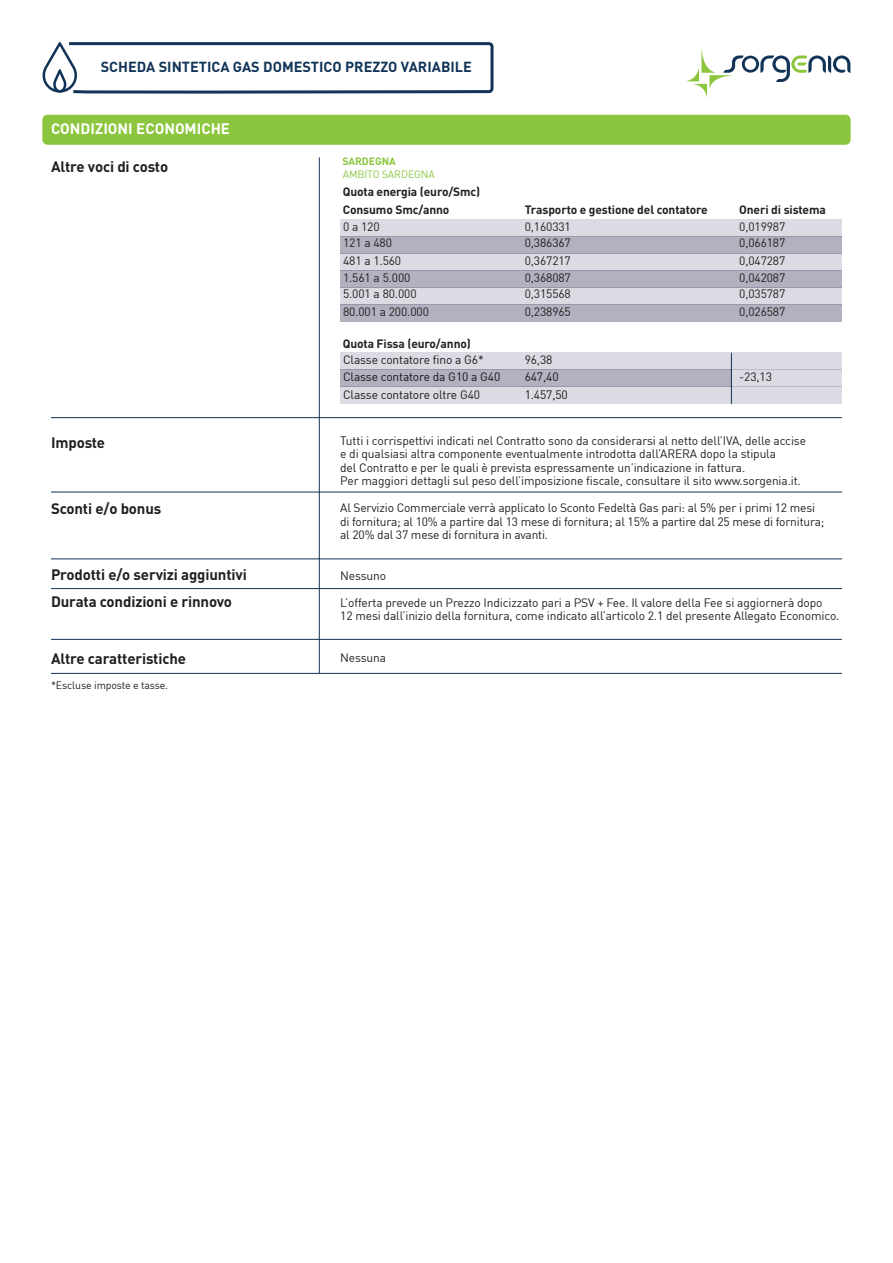
<style>
.page{position:relative;width:893px;height:1263px;background:#fff}
.page>*{position:absolute;margin:0;border:0;box-sizing:border-box;transform-origin:0 0}
.t1{font:700 15px/27px "DIN";letter-spacing:-.01em;color:#231f20}
.t2{font:700 15px "DIN";color:#fff}
.t3{font:700 14.4px "DIN";color:#113357}
.t4{font:12px "DIN";letter-spacing:-.01em;color:#231f20}
.t5{font:700 12px "DIN";letter-spacing:-.01em;color:#231f20}
.t6{font:10.5px "DIN";letter-spacing:-.01em;color:#231f20}
.t7{font:10.5px "DIN";letter-spacing:-.01em;color:#8bc63e}
.t8{font:700 10.5px "DIN";letter-spacing:-.01em;color:#8bc63e}
</style>
<div class="page">
<svg style="left:686px;top:47px;width:164px;height:51px"></svg>
<div style="left:43px;top:115px;width:807px;height:29px;background:#8bc63e;border-radius:5px"></div>
<div style="left:43px;top:115px;width:807px;height:30px;border:1px solid #8bc63e;border-radius:5px"></div>
<svg style="left:42px;top:42px;width:452px;height:52px"></svg>
<hr style="left:51px;top:492px;width:791px;height:1px;background:#113357">
<hr style="left:51px;top:558px;width:791px;height:1px;background:#113357">
<hr style="left:319px;top:157px;width:1px;height:516px;background:#113357">
<hr style="left:51px;top:588px;width:791px;height:1px;background:#113357">
<hr style="left:51px;top:639px;width:791px;height:1px;background:#113357">
<hr style="left:51px;top:673px;width:791px;height:1px;background:#113357">
<hr style="left:51px;top:417px;width:791px;height:1px;background:#113357">
<div style="left:340px;top:236px;width:502px;height:17px;background:#b1b1c0"></div>
<div style="left:340px;top:219px;width:502px;height:17px;background:#dbdce3"></div>
<div style="left:340px;top:270px;width:502px;height:17px;background:#b1b1c0"></div>
<div style="left:340px;top:253px;width:502px;height:17px;background:#dbdce3"></div>
<div style="left:340px;top:304px;width:502px;height:17px;background:#b1b1c0"></div>
<div style="left:340px;top:287px;width:502px;height:17px;background:#dbdce3"></div>
<div style="left:340px;top:370px;width:392px;height:17px;background:#b1b1c0"></div>
<div style="left:340px;top:353px;width:502px;height:17px;background:#dbdce3"></div>
<div style="left:340px;top:387px;width:502px;height:17px;background:#dbdce3"></div>
<div style="left:732px;top:370px;width:110px;height:17px;background:#dbdce3"></div>
<hr style="left:731px;top:353px;width:1px;height:51px;background:#113357">
<p class="t3" style="left:101px;top:58px;width:373px">SCHEDA SINTETICA GAS DOMESTICO PREZZO VARIABILE</p>
<p class="t2" style="left:51px;top:119px;width:181px">CONDIZIONI ECONOMICHE</p>
<p class="t1" style="left:51px;top:153px;width:119px">Altre voci di costo</p>
<p class="t1" style="left:51px;top:428px;width:56px">Imposte</p>
<p class="t1" style="left:51px;top:494px;width:112px">Sconti e/o bonus</p>
<p class="t1" style="left:51px;top:560px;width:197px">Prodotti e/o servizi aggiuntivi<br>Durata condizioni e rinnovo</p>
<p class="t1" style="left:51px;top:644px;width:137px">Altre caratteristiche</p>
<p class="t6" style="left:51px;top:679px;width:119px">*Escluse imposte e tasse.</p>
<p class="t8" style="left:342px;top:154px;width:55px">SARDEGNA</p>
<p class="t7" style="left:343px;top:168px;width:94px">AMBITO SARDEGNA</p>
<p class="t5" style="left:343px;top:184px;width:139px">Quota energia (euro/Smc)</p>
<p class="t5" style="left:343px;top:202px;width:108px">Consumo Smc/anno</p>
<p class="t5" style="left:525px;top:202px;width:185px">Trasporto e gestione del contatore</p>
<p class="t5" style="left:739px;top:202px;width:88px">Oneri di sistema</p>
<p class="t4" style="left:343px;top:219px;width:38px">0 a 120</p>
<p class="t4" style="left:525px;top:219px;width:48px">0,160331</p>
<p class="t4" style="left:739px;top:219px;width:48px">0,019987</p>
<p class="t4" style="left:343px;top:235px;width:50px">121 a 480</p>
<p class="t4" style="left:525px;top:235px;width:48px">0,386367</p>
<p class="t4" style="left:739px;top:235px;width:48px">0,066187</p>
<p class="t4" style="left:343px;top:253px;width:60px">481 a 1.560</p>
<p class="t4" style="left:525px;top:253px;width:48px">0,367217</p>
<p class="t4" style="left:739px;top:253px;width:48px">0,047287</p>
<p class="t4" style="left:343px;top:270px;width:69px">1.561 a 5.000</p>
<p class="t4" style="left:525px;top:270px;width:48px">0,368087</p>
<p class="t4" style="left:739px;top:270px;width:48px">0,042087</p>
<p class="t4" style="left:343px;top:286px;width:75px">5.001 a 80.000</p>
<p class="t4" style="left:525px;top:286px;width:48px">0,315568</p>
<p class="t4" style="left:739px;top:286px;width:48px">0,035787</p>
<p class="t4" style="left:343px;top:304px;width:87px">80.001 a 200.000</p>
<p class="t4" style="left:525px;top:304px;width:48px">0,238965</p>
<p class="t4" style="left:739px;top:304px;width:48px">0,026587</p>
<p class="t5" style="left:343px;top:336px;width:130px">Quota Fissa (euro/anno)</p>
<p class="t4" style="left:343px;top:352px;width:142px">Classe contatore fino a G6*</p>
<p class="t4" style="left:525px;top:352px;width:29px">96,38</p>
<p class="t4" style="left:343px;top:369px;width:159px">Classe contatore da G10 a G40</p>
<p class="t4" style="left:525px;top:369px;width:35px">647,40</p>
<p class="t4" style="left:739px;top:369px;width:34px">-23,13</p>
<p class="t4" style="left:343px;top:387px;width:139px">Classe contatore oltre G40</p>
<p class="t4" style="left:525px;top:387px;width:45px">1.457,50</p>
<p class="t4" style="left:340px;top:433px;width:467px">Tutti i corrispettivi indicati nel Contratto sono da considerarsi al netto dell’IVA, delle accise</p>
<p class="t4" style="left:340px;top:446px;width:437px">e di qualsiasi altra componente eventualmente introdotta dall’ARERA dopo la stipula</p>
<p class="t4" style="left:340px;top:460px;width:407px">del Contratto e per le quali è prevista espressamente un’indicazione in fattura.</p>
<p class="t4" style="left:340px;top:473px;width:462px">Per maggiori dettagli sul peso dell’imposizione fiscale, consultare il sito www.sorgenia.it.</p>
<p class="t4" style="left:340px;top:500px;width:476px">Al Servizio Commerciale verrà applicato lo Sconto Fedeltà Gas pari: al 5% per i primi 12 mesi</p>
<p class="t4" style="left:340px;top:514px;width:486px">di fornitura; al 10% a partire dal 13 mese di fornitura; al 15% a partire dal 25 mese di fornitura;</p>
<p class="t4" style="left:340px;top:527px;width:210px">al 20% dal 37 mese di fornitura in avanti.</p>
<p class="t4" style="left:340px;top:568px;width:47px">Nessuno</p>
<p class="t4" style="left:340px;top:595px;width:484px">L’offerta prevede un Prezzo Indicizzato pari a PSV + Fee. Il valore della Fee si aggiornerà dopo</p>
<p class="t4" style="left:340px;top:608px;width:501px">12 mesi dall’inizio della fornitura, come indicato all’articolo 2.1 del presente Allegato Economico.</p>
<p class="t4" style="left:340px;top:650px;width:47px">Nessuna</p>
</div>
